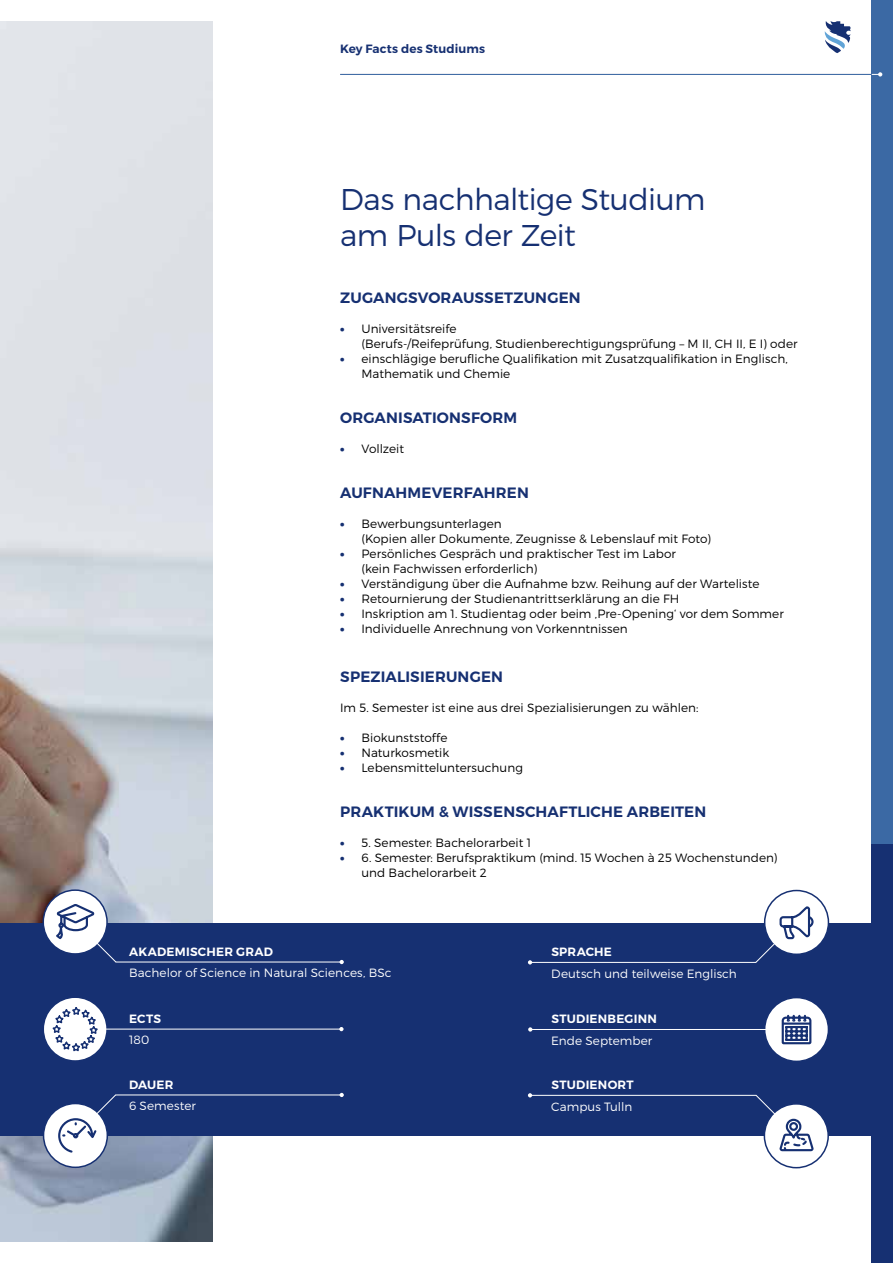
<style>
.page{position:relative;width:893px;height:1263px;background:#fff}
.page>*{position:absolute;margin:0;border:0;box-sizing:border-box;transform-origin:0 0}
.t1{font:300 30px/36px "Montserrat";letter-spacing:-.02em;color:#163072}
.t2{font:600 15px "Montserrat";letter-spacing:.01em;color:#163072}
.t3{font:300 12px/15px "Montserrat";letter-spacing:.005em;color:#000}
.t4{font:300 12px "Montserrat";letter-spacing:.005em;color:#fff}
.t5{font:600 12px "Montserrat";letter-spacing:.02em;color:#fff}
.t6{font:600 12px "Montserrat";letter-spacing:.005em;color:#163072}
.s1{font-weight:900;color:#163072}
</style>
<div class="page">
<img style="left:0;top:21px;width:213px;height:1221px">
<div style="left:872px;top:0;width:21px;height:1263px;background:#163072"></div>
<div style="left:872px;top:0;width:21px;height:843px;background:#3b69a4"></div>
<hr style="left:340px;top:74px;width:532px;height:1px;background:#61a4d7">
<svg style="left:872px;top:72px;width:10px;height:5px"></svg>
<svg style="left:825px;top:21px;width:25px;height:32px"></svg>
<div style="left:0;top:923px;width:872px;height:212px;background:#163072"></div>
<svg style="left:43px;top:997px;width:64px;height:64px"></svg>
<div style="left:43px;top:996px;width:65px;height:66px;border:2px solid #163072;border-radius:50%"></div>
<svg style="left:340px;top:960px;width:4px;height:4px"></svg>
<hr style="left:116px;top:962px;width:226px;height:1px;background:#fff">
<div style="left:43px;top:890px;width:64px;height:64px;background:#fff;border-radius:50%"></div>
<div style="left:43px;top:889px;width:65px;height:66px;border:2px solid #163072;border-radius:50%"></div>
<div style="left:44px;top:1103px;width:63px;height:64px;background:#fff;border-radius:50%"></div>
<div style="left:43px;top:1103px;width:65px;height:65px;border:2px solid #163072;border-radius:50%"></div>
<svg style="left:53px;top:902px;width:64px;height:61px"></svg>
<hr style="left:104px;top:1029px;width:238px;height:1px;background:#fff">
<hr style="left:115px;top:1094px;width:226px;height:1px;background:#fff">
<svg style="left:339px;top:1027px;width:5px;height:4px"></svg>
<svg style="left:340px;top:1093px;width:4px;height:4px"></svg>
<svg style="left:57px;top:1094px;width:60px;height:60px"></svg>
<div style="left:765px;top:997px;width:63px;height:64px;background:#fff;border-radius:50%"></div>
<div style="left:764px;top:997px;width:65px;height:65px;border:2px solid #163072;border-radius:50%"></div>
<svg style="left:528px;top:960px;width:4px;height:4px"></svg>
<hr style="left:530px;top:962px;width:226px;height:1px;background:#fff">
<div style="left:765px;top:890px;width:63px;height:64px;background:#fff;border-radius:50%"></div>
<div style="left:764px;top:890px;width:65px;height:65px;border:2px solid #163072;border-radius:50%"></div>
<div style="left:764px;top:1104px;width:64px;height:64px;background:#fff;border-radius:50%"></div>
<div style="left:764px;top:1103px;width:65px;height:65px;border:2px solid #163072;border-radius:50%"></div>
<hr style="left:530px;top:1029px;width:238px;height:1px;background:#fff">
<hr style="left:530px;top:1095px;width:226px;height:1px;background:#fff">
<svg style="left:528px;top:1027px;width:4px;height:4px"></svg>
<svg style="left:528px;top:1093px;width:4px;height:4px"></svg>
<svg style="left:781px;top:1014px;width:31px;height:31px"></svg>
<svg style="left:755px;top:1094px;width:60px;height:69px"></svg>
<svg style="left:755px;top:905px;width:60px;height:58px"></svg>
<svg style="left:50px;top:1006px;width:50px;height:47px;background:#d3d8e4"></svg>
<p class="t6" style="left:340px;top:41px;width:146px">Key Facts des Studiums</p>
<h1 class="t1" style="left:340px;top:181px;width:367px">Das nachhaltige Studium am Puls der Zeit</h1>
<p class="t2" style="left:340px;top:288px;width:242px">ZUGANGSVORAUSSETZUNGEN</p>
<p class="t3" style="left:361px;top:321px;width:438px;text-indent:-21px"><span class="s1">•</span> Universitätsreife<br>(Berufs-/Reifeprüfung, Studienberechtigungsprüfung – M II, CH II, E I) oder</p>
<p class="t3" style="left:361px;top:351px;width:428px;text-indent:-21px"><span class="s1">•</span> einschlägige berufliche Qualifikation mit Zusatzqualifikation in Englisch,<br>Mathematik und Chemie</p>
<p class="t2" style="left:340px;top:408px;width:178px">ORGANISATIONSFORM</p>
<p class="t3" style="left:340px;top:441px;width:65px"><span class="s1">•</span> Vollzeit</p>
<p class="t2" style="left:340px;top:483px;width:190px">AUFNAHMEVERFAHREN</p>
<p class="t3" style="left:361px;top:516px;width:351px;text-indent:-21px"><span class="s1">•</span> Bewerbungsunterlagen<br>(Kopien aller Dokumente, Zeugnisse &amp; Lebenslauf mit Foto)</p>
<p class="t3" style="left:361px;top:546px;width:316px;text-indent:-21px"><span class="s1">•</span> Persönliches Gespräch und praktischer Test im Labor (kein Fachwissen erforderlich)</p>
<p class="t3" style="left:340px;top:576px;width:421px"><span class="s1">•</span> Verständigung über die Aufnahme bzw. Reihung auf der Warteliste</p>
<p class="t3" style="left:340px;top:591px;width:341px"><span class="s1">•</span> Retournierung der Studienantrittserklärung an die FH</p>
<p class="t3" style="left:340px;top:606px;width:445px"><span class="s1">•</span> Inskription am 1. Studientag oder beim ‚Pre-Opening‘ vor dem Sommer</p>
<p class="t3" style="left:340px;top:621px;width:289px"><span class="s1">•</span> Individuelle Anrechnung von Vorkenntnissen</p>
<p class="t2" style="left:340px;top:668px;width:164px">SPEZIALISIERUNGEN</p>
<p class="t3" style="left:340px;top:700px;width:360px">Im 5. Semester ist eine aus drei Spezialisierungen zu wählen:</p>
<p class="t3" style="left:340px;top:730px;width:109px"><span class="s1">•</span> Biokunststoffe</p>
<p class="t3" style="left:340px;top:745px;width:111px"><span class="s1">•</span> Naturkosmetik</p>
<p class="t3" style="left:340px;top:760px;width:184px"><span class="s1">•</span> Lebensmitteluntersuchung</p>
<p class="t2" style="left:340px;top:803px;width:368px">PRAKTIKUM &amp; WISSENSCHAFTLICHE ARBEITEN</p>
<p class="t3" style="left:340px;top:835px;width:192px"><span class="s1">•</span> 5. Semester: Bachelorarbeit 1</p>
<p class="t3" style="left:361px;top:850px;width:417px;text-indent:-21px"><span class="s1">•</span> 6. Semester: Berufspraktikum (mind. 15 Wochen à 25 Wochenstunden) und Bachelorarbeit 2</p>
<p class="t5" style="left:129px;top:944px;width:145px">AKADEMISCHER GRAD</p>
<p class="t4" style="left:129px;top:966px;width:264px">Bachelor of Science in Natural Sciences, BSc</p>
<p class="t5" style="left:129px;top:1011px;width:33px">ECTS</p>
<p class="t4" style="left:129px;top:1033px;width:22px">180</p>
<p class="t5" style="left:129px;top:1077px;width:46px">DAUER</p>
<p class="t4" style="left:129px;top:1099px;width:68px">6 Semester</p>
<p class="t5" style="left:551px;top:944px;width:62px">SPRACHE</p>
<p class="t4" style="left:551px;top:966px;width:187px">Deutsch und teilweise Englisch</p>
<p class="t5" style="left:551px;top:1011px;width:107px">STUDIENBEGINN</p>
<p class="t4" style="left:551px;top:1033px;width:103px">Ende September</p>
<p class="t5" style="left:551px;top:1077px;width:84px">STUDIENORT</p>
<p class="t4" style="left:551px;top:1099px;width:82px">Campus Tulln</p>
</div>
